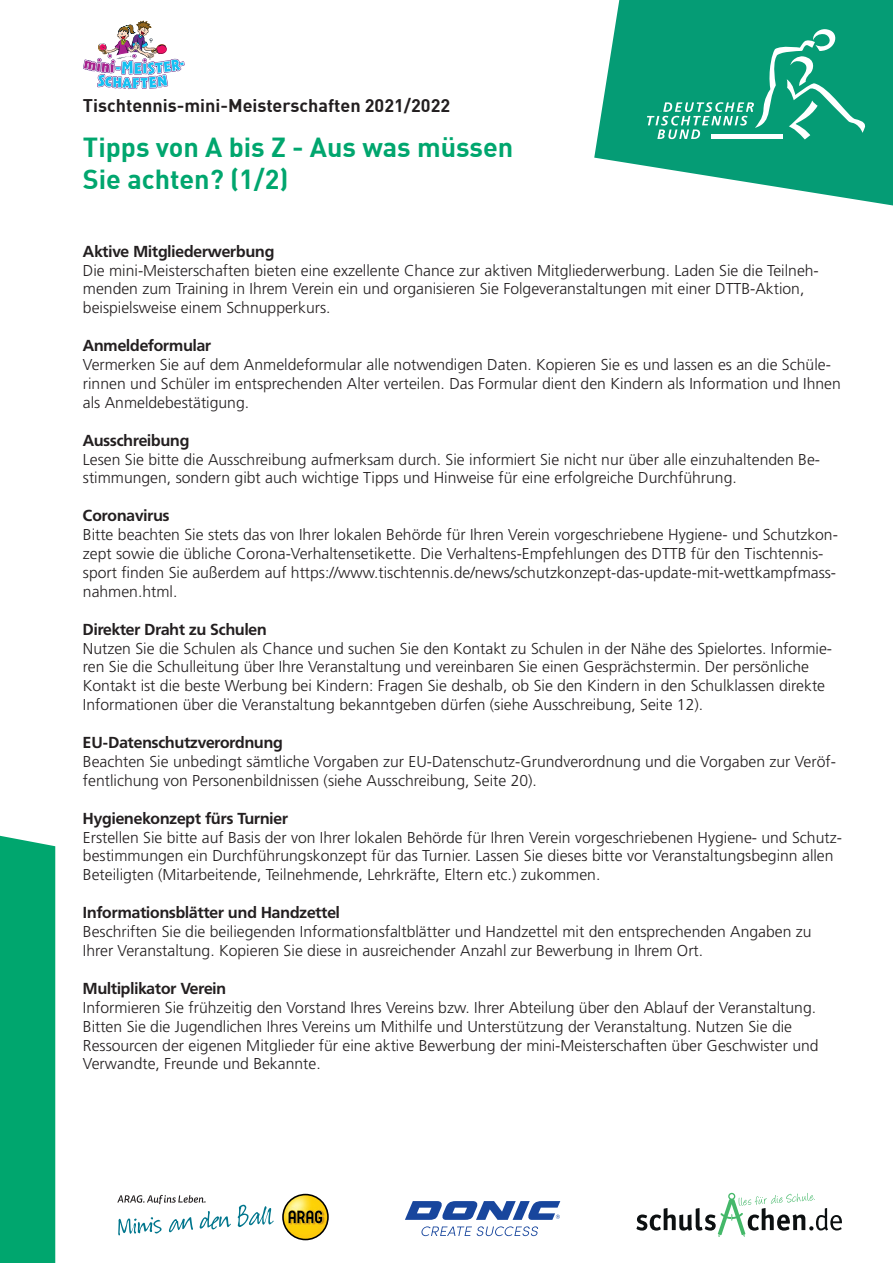
<style>
.page{position:relative;width:893px;height:1263px;background:#fff}
.page>*{position:absolute;margin:0;border:0;box-sizing:border-box;transform-origin:0 0}
.t1{font:700 27px "DIN";color:#00a66e}
.t2{font:700 18px "DIN";color:#231f20}
.t3{font:300 15.75px/18.9px "Frutiger";color:#231f20}
.t4{font:700 15.75px "Frutiger BQ";color:#231f20}
</style>
<div class="page">
<div style="left:0;top:836px;width:55px;height:427px;background:#00a66e"></div>
<svg style="left:594px;top:0;width:299px;height:205px;fill:#059c75"></svg>
<svg style="left:647px;top:29px;width:218px;height:110px"></svg>
<img style="left:83px;top:21px;width:102px;height:68px">
<svg style="left:117px;top:1194px;width:157px;height:42px"></svg>
<svg style="left:282px;top:1194px;width:47px;height:46px"></svg>
<img style="left:284px;top:1195px;width:43px;height:44px;border-radius:22px">
<svg style="left:288px;top:1210px;width:34px;height:13px"></svg>
<svg style="left:636px;top:1193px;width:206px;height:44px"></svg>
<svg style="left:421px;top:1226px;width:117px;height:10px"></svg>
<svg style="left:405px;top:1201px;width:155px;height:19px"></svg>
<p class="t2" style="left:83px;top:93px;width:369px">Tischtennis-mini-Meisterschaften 2021/2022</p>
<p class="t1" style="left:83px;top:129px;width:432px">Tipps von A bis Z - Aus was müssen</p>
<p class="t1" style="left:83px;top:162px;width:207px">Sie achten? (1/2)</p>
<p class="t4" style="left:83px;top:242px;width:193px">Aktive Mitgliederwerbung</p>
<p class="t3" style="left:83px;top:261px;width:737px">Die mini-Meisterschaften bieten eine exzellente Chance zur aktiven Mitgliederwerbung. Laden Sie die Teilneh&shy;menden zum Training in Ihrem Verein ein und organisieren Sie Folgeveranstaltungen mit einer DTTB-Aktion, beispielsweise einem Schnupperkurs.</p>
<p class="t4" style="left:83px;top:336px;width:130px">Anmeldeformular</p>
<p class="t3" style="left:83px;top:355px;width:759px">Vermerken Sie auf dem Anmeldeformular alle notwendigen Daten. Kopieren Sie es und lassen es an die Schüle&shy;rinnen und Schüler im entsprechenden Alter verteilen. Das Formular dient den Kindern als Information und Ihnen als Anmeldebestätigung.</p>
<p class="t4" style="left:83px;top:431px;width:108px">Ausschreibung</p>
<p class="t3" style="left:83px;top:450px;width:739px">Lesen Sie bitte die Ausschreibung aufmerksam durch. Sie informiert Sie nicht nur über alle einzuhaltenden Be&shy;stimmungen, sondern gibt auch wichtige Tipps und Hinweise für eine erfolgreiche Durchführung.</p>
<p class="t4" style="left:83px;top:506px;width:88px">Coronavirus</p>
<p class="t3" style="left:83px;top:525px;width:756px">Bitte beachten Sie stets das von Ihrer lokalen Behörde für Ihren Verein vorgeschriebene Hygiene- und Schutzkon&shy;zept sowie die übliche Corona-Verhaltensetikette. Die Verhaltens-Empfehlungen des DTTB für den Tischtennis&shy;sport finden Sie außerdem auf https://www.tischtennis.de/news/schutzkonzept-das-update-mit-wettkampfmass&shy;nahmen.html.</p>
<p class="t4" style="left:83px;top:620px;width:185px">Direkter Draht zu Schulen</p>
<p class="t3" style="left:83px;top:639px;width:751px">Nutzen Sie die Schulen als Chance und suchen Sie den Kontakt zu Schulen in der Nähe des Spielortes. Informie&shy;ren Sie die Schulleitung über Ihre Veranstaltung und vereinbaren Sie einen Gesprächstermin. Der persönliche Kontakt ist die beste Werbung bei Kindern: Fragen Sie deshalb, ob Sie den Kindern in den Schulklassen direkte Informationen über die Veranstaltung bekanntgeben dürfen (siehe Ausschreibung, Seite 12).</p>
<p class="t4" style="left:83px;top:733px;width:201px">EU-Datenschutzverordnung</p>
<p class="t3" style="left:83px;top:752px;width:754px">Beachten Sie unbedingt sämtliche Vorgaben zur EU-Datenschutz-Grundverordnung und die Vorgaben zur Veröf&shy;fentlichung von Personenbildnissen (siehe Ausschreibung, Seite 20).</p>
<p class="t4" style="left:83px;top:809px;width:207px">Hygienekonzept fürs Turnier</p>
<p class="t3" style="left:83px;top:828px;width:760px">Erstellen Sie bitte auf Basis der von Ihrer lokalen Behörde für Ihren Verein vorgeschriebenen Hygiene- und Schutz&shy;bestimmungen ein Durchführungskonzept für das Turnier. Lassen Sie dieses bitte vor Veranstaltungsbeginn allen<br>Beteiligten (Mitarbeitende, Teilnehmende, Lehrkräfte, Eltern etc.) zukommen.</p>
<p class="t4" style="left:83px;top:903px;width:258px">Informationsblätter und Handzettel</p>
<p class="t3" style="left:83px;top:922px;width:730px">Beschriften Sie die beiliegenden Informationsfaltblätter und Handzettel mit den entsprechenden Angaben zu<br>Ihrer Veranstaltung. Kopieren Sie diese in ausreichender Anzahl zur Bewerbung in Ihrem Ort.</p>
<p class="t4" style="left:83px;top:979px;width:145px">Multiplikator Verein</p>
<p class="t3" style="left:83px;top:998px;width:737px">Informieren Sie frühzeitig den Vorstand Ihres Vereins bzw. Ihrer Abteilung über den Ablauf der Veranstaltung.<br>Bitten Sie die Jugendlichen Ihres Vereins um Mithilfe und Unterstützung der Veranstaltung. Nutzen Sie die Ressourcen der eigenen Mitglieder für eine aktive Bewerbung der mini-Meisterschaften über Geschwister und Verwandte, Freunde und Bekannte.</p>
</div>
